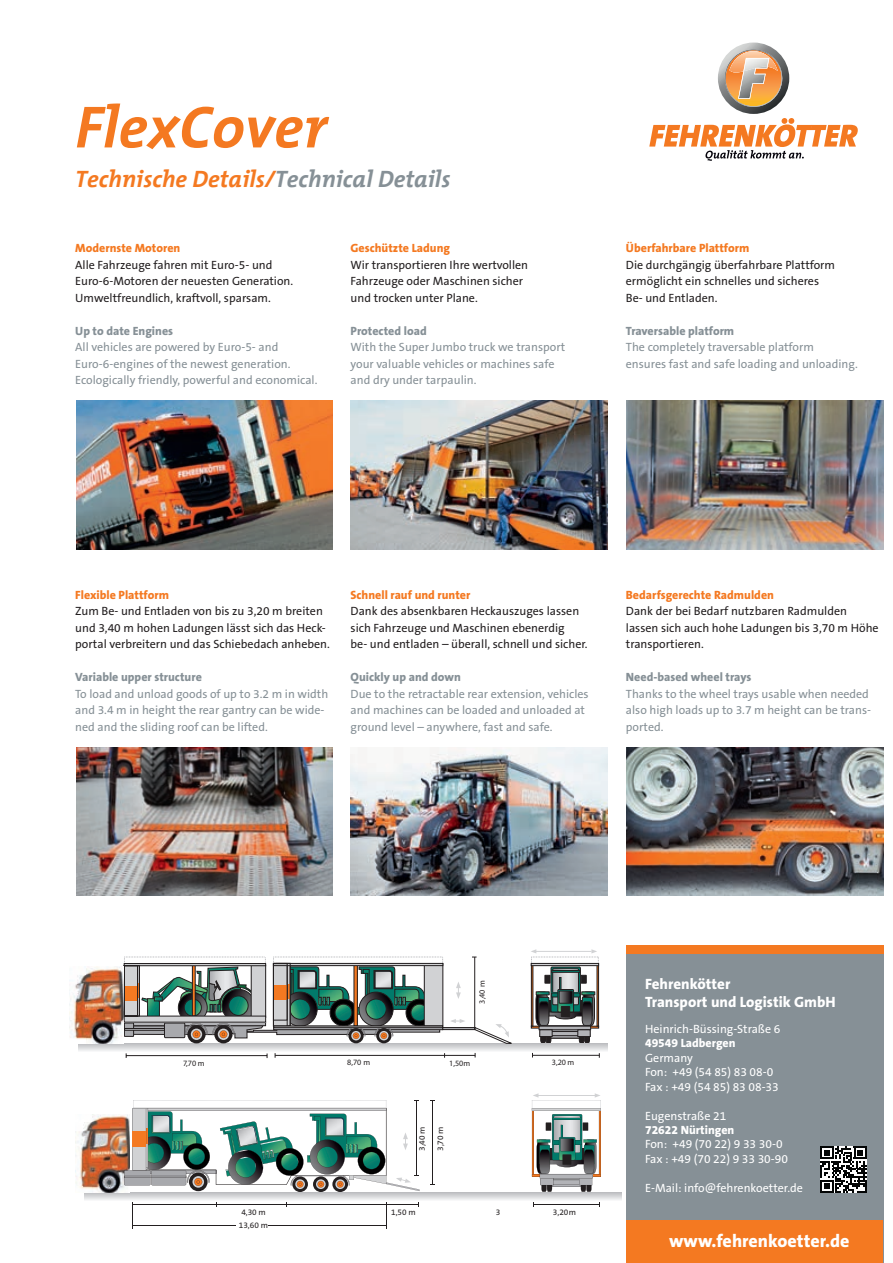
<style>
.page{position:relative;width:893px;height:1263px;background:#fff}
.page>*{position:absolute;margin:0;border:0;box-sizing:border-box;transform-origin:0 0}
.t1{font:italic 700 60px "The Mix 7";color:#f47921}
.t2{font:italic 700 24px "The Mix 7";color:#f47921}
.t3{font:800 18px "The Sans B8";color:#fff}
.t4{font:800 15px/18px "The Sans B8";color:#fff}
.t5{font:12px/16.5px "The Sans B5 Plain";color:#231f20}
.t6{font:12px/16.5px "The Sans B5 Plain";color:#869096}
.t7{font:12px/14.4px "The Sans B5 Plain";color:#fff}
.t8{font:8.25px "The Sans B5 Plain";color:#231f20}
.t9{font:8.1px "The Sans";color:#231f20}
.s1{color:#869096}
.s2{font-family:"The Sans B8";font-weight:800;color:#f47921}
.s3{font-family:"The Sans B8";font-weight:800}
</style>
<div class="page">
<div style="left:626px;top:954px;width:257px;height:309px;background:#869096"></div>
<div style="left:626px;top:945px;width:257px;height:9px;background:#f47921"></div>
<svg style="left:820px;top:1146px;width:47px;height:47px"></svg>
<div style="left:627px;top:1220px;width:256px;height:43px;background:#f47921"></div>
<svg style="left:649px;top:43px;width:209px;height:118px"></svg>
<img style="left:77px;top:400px;width:256px;height:149px">
<img style="left:351px;top:401px;width:257px;height:148px">
<img style="left:626px;top:401px;width:257px;height:148px">
<img style="left:76px;top:747px;width:257px;height:149px">
<img style="left:351px;top:747px;width:257px;height:149px">
<img style="left:627px;top:747px;width:256px;height:149px">
<img style="left:84px;top:1192px;width:353px;height:8px">
<hr style="left:133px;top:1204px;width:286px;height:1px;background:#231f20">
<hr style="left:133px;top:1225px;width:103px;height:1px;background:#231f20">
<hr style="left:268px;top:1225px;width:118px;height:1px;background:#231f20">
<svg style="left:132px;top:1202px;width:1px;height:26px"></svg>
<img style="left:75px;top:1114px;width:47px;height:78px">
<svg style="left:386px;top:1202px;width:1px;height:26px"></svg>
<hr style="left:432px;top:1100px;width:1px;height:85px;background:#231f20">
<svg style="left:122px;top:1100px;width:297px;height:91px"></svg>
<hr style="left:534px;top:1204px;width:66px;height:1px;background:#231f20">
<svg style="left:532px;top:1093px;width:69px;height:99px"></svg>
<div style="left:442px;top:1027px;width:33px;height:3px;border:1px solid #231f20"></div>
<div style="left:531px;top:1026px;width:68px;height:2px;border:1px solid #231f20"></div>
<div style="left:531px;top:964px;width:2px;height:62px;border:1px solid #231f20"></div>
<div style="left:597px;top:963px;width:2px;height:63px;border:1px solid #231f20"></div>
<div style="left:581px;top:975px;width:5px;height:8px;border:1px solid #231f20"></div>
<div style="left:545px;top:975px;width:5px;height:8px;border:1px solid #231f20"></div>
<div style="left:551px;top:967px;width:29px;height:45px;border:1px solid #231f20"></div>
<img style="left:555px;top:972px;width:22px;height:5px">
<div style="left:553px;top:969px;width:26px;height:36px;border:1px solid #231f20"></div>
<div style="left:552px;top:970px;width:28px;height:2px;border:1px solid #231f20"></div>
<svg style="left:536px;top:977px;width:59px;height:66px"></svg>
<div style="left:559px;top:991px;width:13px;height:12px;border:1px solid #231f20"></div>
<div style="left:561px;top:1006px;width:9px;height:10px;background:#231f20"></div>
<div style="left:561px;top:1006px;width:9px;height:10px;border:1px solid #231f20"></div>
<div style="left:540px;top:1030px;width:12px;height:6px;background:#b2b3b7"></div>
<div style="left:540px;top:1030px;width:12px;height:7px;border:1px solid #231f20"></div>
<div style="left:578px;top:1030px;width:12px;height:6px;background:#b2b3b7"></div>
<div style="left:578px;top:1030px;width:12px;height:7px;border:1px solid #231f20"></div>
<img style="left:79px;top:1043px;width:529px;height:8px">
<svg style="left:348px;top:1028px;width:16px;height:15px"></svg>
<div style="left:351px;top:1031px;width:10px;height:9px;background:#d1d2d4;border-radius:50%"></div>
<svg style="left:376px;top:1028px;width:15px;height:15px"></svg>
<div style="left:379px;top:1031px;width:10px;height:9px;background:#d1d2d4;border-radius:50%"></div>
<svg style="left:187px;top:1025px;width:19px;height:18px"></svg>
<svg style="left:214px;top:1025px;width:19px;height:18px"></svg>
<svg style="left:124px;top:957px;width:319px;height:82px"></svg>
<div style="left:273px;top:1026px;width:170px;height:2px;border:1px solid #231f20"></div>
<hr style="left:275px;top:1055px;width:200px;height:1px;background:#231f20">
<hr style="left:126px;top:1055px;width:141px;height:1px;background:#231f20">
<hr style="left:532px;top:1055px;width:67px;height:1px;background:#231f20">
<hr style="left:474px;top:957px;width:1px;height:70px;background:#231f20">
<img style="left:70px;top:967px;width:53px;height:76px">
<svg style="left:456px;top:982px;width:5px;height:17px"></svg>
<svg style="left:451px;top:1019px;width:14px;height:4px"></svg>
<svg style="left:531px;top:949px;width:68px;height:17px"></svg>
<svg style="left:475px;top:1024px;width:37px;height:19px"></svg>
<p class="t1" style="left:75px;top:77px;width:253px">FlexCover</p>
<p class="t2" style="left:75px;top:159px;width:377px">Technische Details/<span class="s1">Technical Details</span></p>
<p class="t5" style="left:75px;top:240px;width:219px"><span class="s2">Modernste Motoren<br></span>Alle Fahrzeuge fahren mit Euro-5- und Euro-6-Motoren der neuesten Generation.<br>Umweltfreundlich, kraftvoll, sparsam.</p>
<p class="t6" style="left:75px;top:323px;width:244px"><span class="s3">Up to date Engines<br></span>All vehicles are powered by Euro-5- and Euro-6-engines of the newest generation.<br>Ecologically friendly, powerful and economical.</p>
<p class="t5" style="left:351px;top:240px;width:179px"><span class="s2">Geschützte Ladung<br></span>Wir transportieren Ihre wertvollen<br>Fahrzeuge oder Maschinen sicher und trocken unter Plane.</p>
<p class="t6" style="left:351px;top:323px;width:216px"><span class="s3">Protected load<br></span>With the Super Jumbo truck we transport your valuable vehicles or machines safe and dry under tarpaulin.</p>
<p class="t5" style="left:626px;top:240px;width:211px"><span class="s2">Überfahrbare Plattform<br></span>Die durchgängig überfahrbare Plattform ermöglicht ein schnelles und sicheres<br>Be- und Entladen.</p>
<p class="t6" style="left:626px;top:323px;width:233px"><span class="s3">Traversable platform<br></span>The completely traversable platform<br>ensures fast and safe loading and unloading.</p>
<p class="t5" style="left:75px;top:587px;width:256px"><span class="s2">Flexible Plattform<br></span>Zum Be- und Entladen von bis zu 3,20 m breiten und 3,40 m hohen Ladungen lässt sich das Heck&shy;portal verbreitern und das Schiebedach anheben.</p>
<p class="t6" style="left:75px;top:669px;width:254px"><span class="s3">Variable upper structure<br></span>To load and unload goods of up to 3.2 m in width and 3.4 m in height the rear gantry can be wide&shy;ned and the sliding roof can be lifted.</p>
<p class="t5" style="left:351px;top:587px;width:239px"><span class="s2">Schnell rauf und runter<br></span>Dank des absenkbaren Heckauszuges lassen sich Fahrzeuge und Maschinen ebenerdig<br>be- und entladen – überall, schnell und sicher.</p>
<p class="t6" style="left:351px;top:669px;width:240px"><span class="s3">Quickly up and down<br></span>Due to the retractable rear extension, vehicles and machines can be loaded and unloaded at ground level – anywhere, fast and safe.</p>
<p class="t5" style="left:626px;top:587px;width:254px"><span class="s2">Bedarfsgerechte Radmulden<br></span>Dank der bei Bedarf nutzbaren Radmulden lassen sich auch hohe Ladungen bis 3,70 m Höhe transportieren.</p>
<p class="t6" style="left:626px;top:669px;width:247px"><span class="s3">Need-based wheel trays<br></span>Thanks to the wheel trays usable when needed also high loads up to 3.7 m height can be trans&shy;ported.</p>
<p class="t9" style="left:477px;top:1003px;width:25px;rotate:-90deg">3,40 m</p>
<p class="t9" style="left:183px;top:1058px;width:23px">7,70 m</p>
<p class="t9" style="left:347px;top:1058px;width:24px">8,70 m</p>
<p class="t9" style="left:552px;top:1058px;width:24px">3,20 m</p>
<p class="t9" style="left:449px;top:1058px;width:23px">1,50 m</p>
<p class="t8" style="left:418px;top:1151px;width:25px;rotate:-90deg">3,40 m</p>
<p class="t8" style="left:436px;top:1151px;width:25px;rotate:-90deg">3,70 m</p>
<p class="t8" style="left:422px;top:1151px;width:25px;rotate:-90deg">3,40 m</p>
<p class="t8" style="left:441px;top:1151px;width:25px;rotate:-90deg">3,70 m</p>
<p class="t8" style="left:241px;top:1207px;width:26px">4,30 m</p>
<p class="t8" style="left:391px;top:1207px;width:26px">1,50 m</p>
<p class="t8" style="left:246px;top:1207px;width:26px">4,30 m</p>
<p class="t8" style="left:396px;top:1207px;width:26px">1,50 m</p>
<p class="t8" style="left:239px;top:1221px;width:31px">13,60 m</p>
<p class="t8" style="left:244px;top:1221px;width:31px">13,60 m</p>
<p class="t8" style="left:553px;top:1207px;width:25px">3,20 m</p>
<p class="t8" style="left:559px;top:1207px;width:25px">3,20 m</p>
<p class="t4" style="left:645px;top:975px;width:192px">Fehrenkötter<br>Transport und Logistik GmbH</p>
<p class="t7" style="left:645px;top:1022px;width:137px">Heinrich-Büssing-Straße 6<br><span class="s3">49549 Ladbergen<br></span>Germany<br>Fon: +49 (54 85) 83 08-0<br>Fax : +49 (54 85) 83 08-33</p>
<p class="t7" style="left:645px;top:1109px;width:144px">Eugenstraße 21<br><span class="s3">72622 Nürtingen<br></span>Fon: +49 (70 22) 9 33 30-0<br>Fax : +49 (70 22) 9 33 30-90</p>
<p class="t7" style="left:645px;top:1181px;width:159px">E-Mail: info@fehrenkoetter.de</p>
<p class="t3" style="left:669px;top:1231px;width:182px">www.fehrenkoetter.de</p>
</div>
